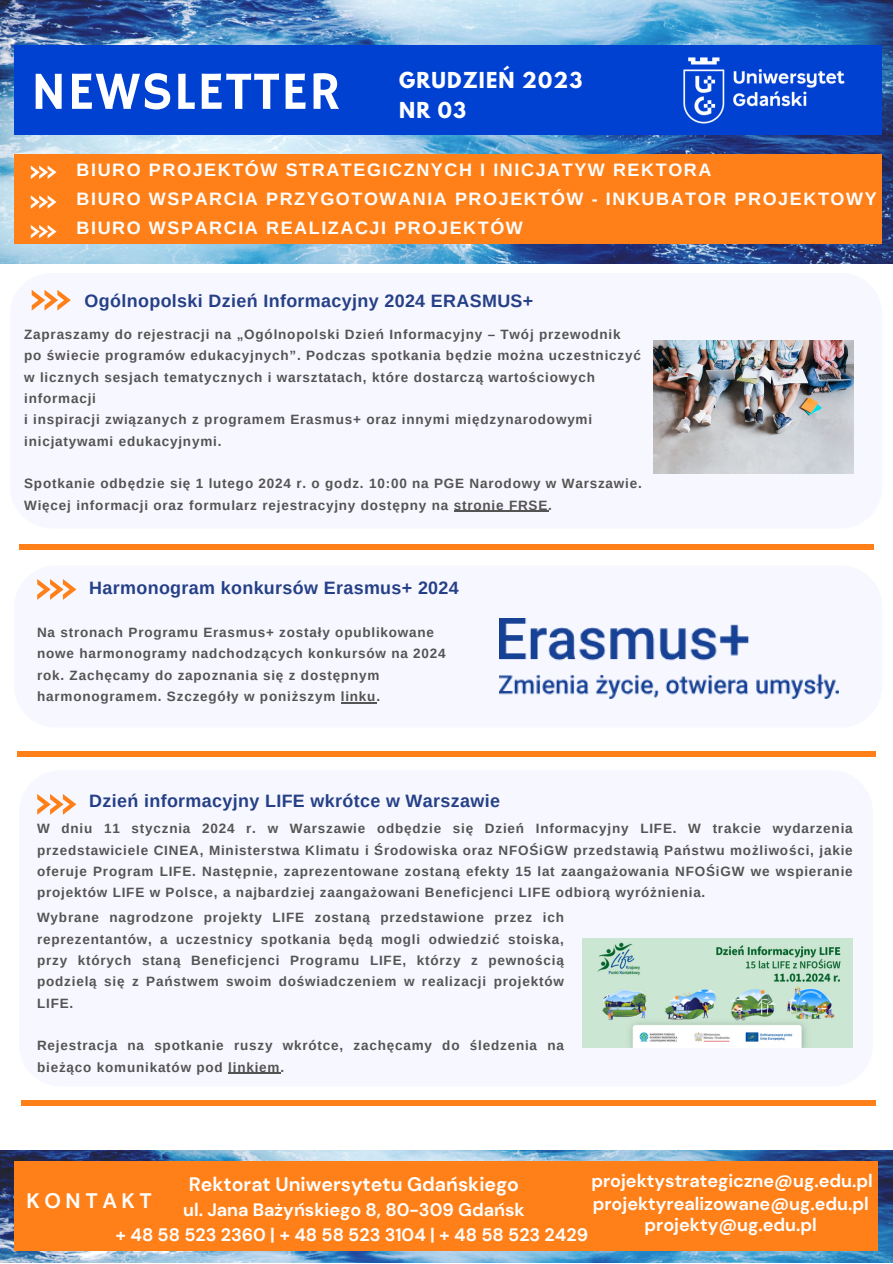
<style>
.page{position:relative;width:893px;height:1264px;background:#fff}
.page>*{position:absolute;margin:0;border:0;box-sizing:border-box;transform-origin:0 0}
.t1{font:54px "Hammersmith One";letter-spacing:.02em;color:#fff}
.t2{font:700 21px "DM Sans";letter-spacing:.22em;color:#fff}
.t3{font:700 19.5px "DM Sans";color:#fff}
.t4{font:700 19.5px "League Spartan";letter-spacing:.06em;color:#fff}
.t5{font:700 18px "DM Sans";color:#fff}
.t6{font:700 18px "Arimo";letter-spacing:.09em;color:#fff}
.t7{font:700 17.85px "Arimo";letter-spacing:.02em;color:#254087}
.t8{font:700 13.5px/21.3px "Arimo";letter-spacing:.06em;color:#545454}
</style>
<div class="page">
<div style="left:19px;top:544px;width:854px;height:5px;background:#ff8019"></div>
<img style="left:0;top:0;width:892px;height:263px">
<div style="left:15px;top:154px;width:867px;height:90px;background:#ff8019"></div>
<svg style="left:31px;top:165px;width:25px;height:14px"></svg>
<img style="left:0;top:1150px;width:892px;height:111px">
<div style="left:15px;top:46px;width:867px;height:89px;background:#0041d2"></div>
<img style="left:645px;top:19px;width:237px;height:135px">
<svg style="left:31px;top:195px;width:25px;height:14px"></svg>
<svg style="left:31px;top:225px;width:25px;height:13px"></svg>
<div style="left:15px;top:1161px;width:863px;height:89px;background:#ff8019"></div>
<svg style="left:32px;top:290px;width:39px;height:20px"></svg>
<svg style="left:37px;top:579px;width:39px;height:21px"></svg>
<div style="left:17px;top:751px;width:858px;height:5px;background:#ff8019"></div>
<svg style="left:37px;top:794px;width:39px;height:20px"></svg>
<div style="left:21px;top:1099px;width:854px;height:6px;background:#ff8019"></div>
<img style="left:653px;top:341px;width:200px;height:132px">
<hr style="left:454px;top:511px;width:94px;height:1px;background:#545454">
<hr style="left:341px;top:702px;width:35px;height:1px;background:#545454">
<img style="left:499px;top:618px;width:339px;height:80px">
<img style="left:583px;top:938px;width:269px;height:109px">
<hr style="left:228px;top:1072px;width:52px;height:2px;background:#545454">
<p class="t1" style="left:31px;top:60px;width:311px">NEWSLETTER</p>
<p class="t4" style="left:399px;top:70px;width:185px">GRUDZIEŃ 2023</p>
<p class="t4" style="left:399px;top:100px;width:69px">NR 03</p>
<p class="t6" style="left:77px;top:159px;width:636px">BIURO PROJEKTÓW STRATEGICZNYCH I INICJATYW REKTORA</p>
<p class="t6" style="left:77px;top:188px;width:801px">BIURO WSPARCIA PRZYGOTOWANIA PROJEKTÓW - INKUBATOR PROJEKTOWY</p>
<p class="t6" style="left:77px;top:218px;width:448px">BIURO WSPARCIA REALIZACJI PROJEKTÓW</p>
<p class="t7" style="left:85px;top:290px;width:450px">Ogólnopolski Dzień Informacyjny 2024 ERASMUS+</p>
<p class="t8" style="left:24px;top:323px;width:598px">Zapraszamy do rejestracji na „Ogólnopolski Dzień Informacyjny – Twój przewodnik</p>
<p class="t8" style="left:24px;top:345px;width:618px">po świecie programów edukacyjnych”. Podczas spotkania będzie można uczestniczyć</p>
<p class="t8" style="left:24px;top:366px;width:572px">w licznych sesjach tematycznych i warsztatach, które dostarczą wartościowych informacji</p>
<p class="t8" style="left:24px;top:409px;width:569px">i inspiracji związanych z programem Erasmus+ oraz innymi międzynarodowymi</p>
<p class="t8" style="left:24px;top:430px;width:199px">inicjatywami edukacyjnymi.</p>
<p class="t8" style="left:24px;top:473px;width:619px">Spotkanie odbędzie się 1 lutego 2024 r. o godz. 10:00 na PGE Narodowy w Warszawie.<br>Więcej informacji oraz formularz rejestracyjny dostępny na stronie FRSE.</p>
<p class="t7" style="left:89px;top:577px;width:371px">Harmonogram konkursów Erasmus+ 2024</p>
<p class="t8" style="left:37px;top:621px;width:410px">Na stronach Programu Erasmus+ zostały opublikowane nowe harmonogramy nadchodzących konkursów na 2024 rok. Zachęcamy do zapoznania się z dostępnym harmonogramem. Szczegóły w poniższym linku.</p>
<p class="t7" style="left:89px;top:790px;width:412px">Dzień informacyjny LIFE wkrótce w Warszawie</p>
<p class="t8" style="left:37px;top:817px;width:817px;text-align:justify">W dniu 11 stycznia 2024 r. w Warszawie odbędzie się Dzień Informacyjny LIFE. W trakcie wydarzenia przedstawiciele CINEA, Ministerstwa Klimatu i Środowiska oraz NFOŚiGW przedstawią Państwu możliwości, jakie oferuje Program LIFE. Następnie, zaprezentowane zostaną efekty 15 lat zaangażowania NFOŚiGW we wspieranie projektów LIFE w Polsce, a najbardziej zaangażowani Beneficjenci LIFE odbiorą wyróżnienia.</p>
<p class="t8" style="left:37px;top:906px;width:528px;text-align:justify">Wybrane nagrodzone projekty LIFE zostaną przedstawione przez ich reprezentantów, a uczestnicy spotkania będą mogli odwiedzić stoiska, przy których staną Beneficjenci Programu LIFE, którzy z pewnością podzielą się z Państwem swoim doświadczeniem w realizacji projektów LIFE.</p>
<p class="t8" style="left:37px;top:1035px;width:528px">Rejestracja na spotkanie ruszy wkrótce, zachęcamy do śledzenia na bieżąco komunikatów pod linkiem.</p>
<p class="t3" style="left:189px;top:1171px;width:332px">Rektorat Uniwersytetu Gdańskiego</p>
<p class="t5" style="left:591px;top:1169px;width:283px">projektystrategiczne@ug.edu.pl</p>
<p class="t5" style="left:183px;top:1198px;width:343px">ul. Jana Bażyńskiego 8, 80-309 Gdańsk</p>
<p class="t5" style="left:115px;top:1223px;width:474px">+ 48 58 523 2360 | + 48 58 523 3104 | + 48 58 523 2429</p>
<p class="t2" style="left:26px;top:1187px;width:127px">KONTAKT</p>
<p class="t5" style="left:592px;top:1192px;width:277px">projektyrealizowane@ug.edu.pl</p>
<p class="t5" style="left:644px;top:1212px;width:174px">projekty@ug.edu.pl</p>
</div>
